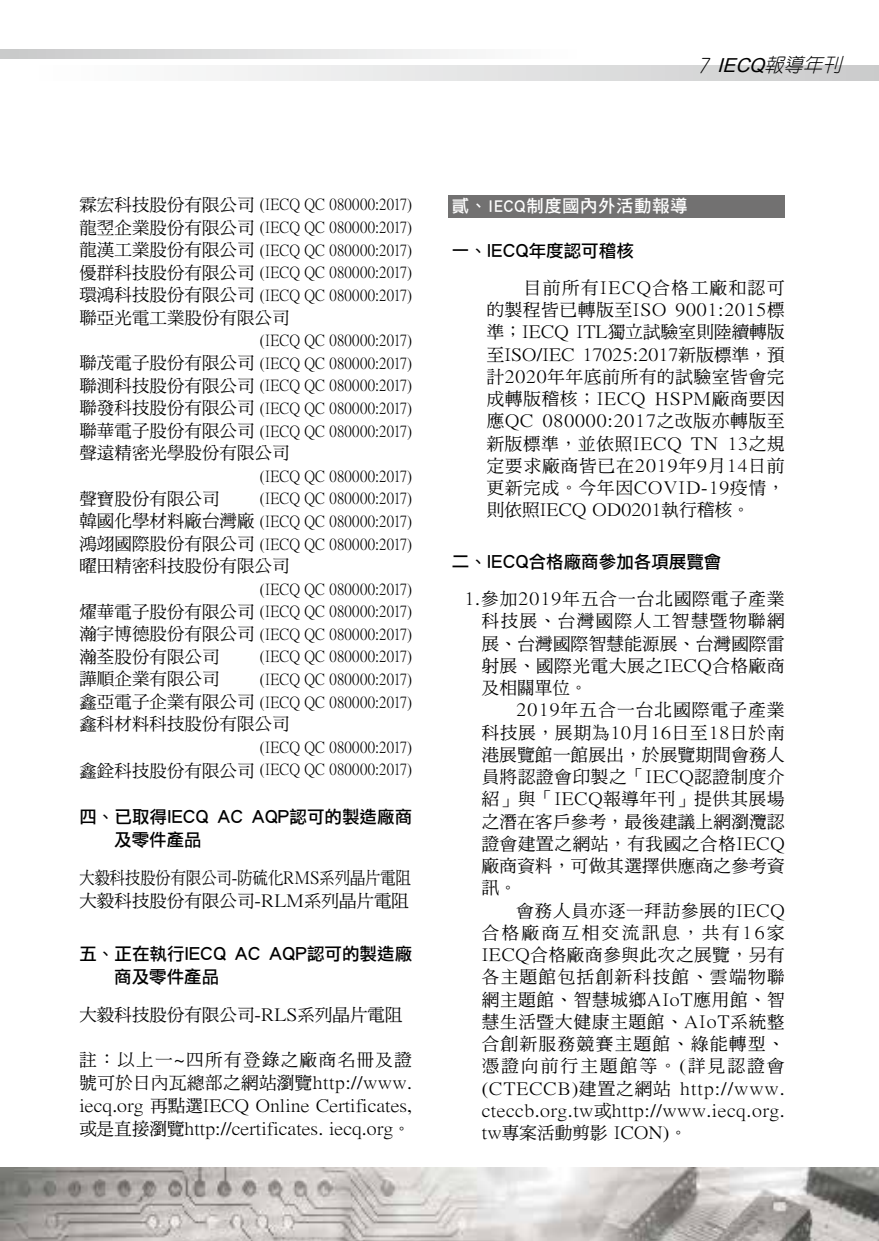
<style>
.page{position:relative;width:879px;height:1241px;background:#fff}
.page>*{position:absolute;margin:0;border:0;box-sizing:border-box;transform-origin:0 0}
.t1{font:italic 300 19.25px "Yen Round";color:#000}
.t2{font:17.5px/22.2px "DF Ming Md HK BF";letter-spacing:.02em;color:#000;text-align:justify}
.t3{font:17.5px/22.6px "DF Ming Std W5";color:#000}
.t4{font:17.5px/23.1px "Li Hei Pro";color:#000}
.t5{font:17.5px/22.8px "DF Ming Md HK BF";color:#000;scale:.87 1}
.t6{font:17.5px "DF Ming Md HK BF";color:#000}
.t7{font:17.5px "DF Hei Std W7";letter-spacing:.025em;color:#fff}
.t8{font:15.75px/22.6px "DF Ming Md HK BF";letter-spacing:.01em;color:#000;text-align:justify;scale:.83 1}
.s1{font-family:"Arial";font-weight:400}
</style>
<div class="page">
<img style="left:0;top:1167px;width:878px;height:73px">
<div style="left:447px;top:195px;width:337px;height:22px;background:#727171"></div>
<svg style="left:0;top:50px;width:458px;height:8px;background:#dededf"></svg>
<svg style="left:220px;top:65px;width:658px;height:15px;background:#dfe0e0"></svg>
<p class="t1" style="left:697px;top:55px;width:150px">7 <span class="s1">IECQ</span>報導年刊</p>
<p class="t3" style="left:79px;top:193px;width:212px">霖宏科技股份有限公司<br>龍翌企業股份有限公司<br>龍漢工業股份有限公司<br>優群科技股份有限公司<br>環鴻科技股份有限公司<br>聯亞光電工業股份有限公司</p>
<p class="t3" style="left:79px;top:351px;width:212px">聯茂電子股份有限公司<br>聯測科技股份有限公司<br>聯發科技股份有限公司<br>聯華電子股份有限公司<br>聲遠精密光學股份有限公司</p>
<p class="t3" style="left:79px;top:486px;width:212px">聲寶股份有限公司<br>韓國化學材料廠台灣廠<br>鴻翊國際股份有限公司<br>曜田精密科技股份有限公司</p>
<p class="t3" style="left:79px;top:599px;width:212px">燿華電子股份有限公司<br>瀚宇博德股份有限公司<br>瀚荃股份有限公司<br>譁順企業有限公司<br>鑫亞電子企業有限公司<br>鑫科材料科技股份有限公司</p>
<p class="t3" style="left:79px;top:758px;width:177px">鑫銓科技股份有限公司</p>
<p class="t4" style="left:114px;top:805px;width:299px;text-indent:-35px">四、已取得IECQ AC AQP認可的製造廠商及零件產品</p>
<p class="t5" style="left:79px;top:867px;width:382px">大毅科技股份有限公司-防硫化RMS系列晶片電阻大毅科技股份有限公司-RLM系列晶片電阻</p>
<p class="t4" style="left:114px;top:942px;width:299px;text-indent:-35px">五、正在執行IECQ AC AQP認可的製造廠商及零件產品</p>
<p class="t6" style="left:79px;top:1005px;width:324px">大毅科技股份有限公司-RLS系列晶片電阻</p>
<p class="t2" style="left:79px;top:1049px;width:334px;line-height:22.8px">註：以上一~四所有登錄之廠商名冊及證號可於日內瓦總部之網站瀏覽http://www. iecq.org 再點選IECQ Online Certificates,或是直接瀏覽http://certificates. iecq.org。</p>
<p class="t8" style="left:260px;top:194px;width:185px">(IECQ QC 080000:2017) (IECQ QC 080000:2017) (IECQ QC 080000:2017) (IECQ QC 080000:2017) (IECQ QC 080000:2017)</p>
<p class="t8" style="left:260px;top:330px;width:185px">(IECQ QC 080000:2017) (IECQ QC 080000:2017) (IECQ QC 080000:2017) (IECQ QC 080000:2017) (IECQ QC 080000:2017)</p>
<p class="t8" style="left:260px;top:465px;width:185px">(IECQ QC 080000:2017) (IECQ QC 080000:2017) (IECQ QC 080000:2017) (IECQ QC 080000:2017)</p>
<p class="t8" style="left:260px;top:578px;width:185px">(IECQ QC 080000:2017) (IECQ QC 080000:2017) (IECQ QC 080000:2017) (IECQ QC 080000:2017) (IECQ QC 080000:2017) (IECQ QC 080000:2017)</p>
<p class="t8" style="left:260px;top:736px;width:185px">(IECQ QC 080000:2017) (IECQ QC 080000:2017)</p>
<p class="t7" style="left:451px;top:196px;width:237px">貳、IECQ制度國內外活動報導</p>
<p class="t4" style="left:451px;top:239px;width:183px">一、IECQ年度認可稽核</p>
<p class="t2" style="left:486px;top:277px;width:299px;text-indent:37px">目前所有IECQ合格工廠和認可的製程皆已轉版至ISO 9001:2015標準；IECQ ITL獨立試驗室則陸續轉版至ISO/IEC 17025:2017新版標準，預計2020年年底前所有的試驗室皆會完成轉版稽核；IECQ HSPM廠商要因應QC 080000:2017之改版亦轉版至新版標準，並依照IECQ TN 13之規定要求廠商皆已在2019年9月14日前更新完成。今年因COVID-19疫情，則依照IECQ OD0201執行稽核。</p>
<p class="t4" style="left:451px;top:550px;width:271px">二、IECQ合格廠商參加各項展覽會</p>
<p class="t2" style="left:481px;top:588px;width:304px;text-indent:-17px">1.參加2019年五合一台北國際電子產業科技展、台灣國際人工智慧暨物聯網展、台灣國際智慧能源展、台灣國際雷射展、國際光電大展之IECQ合格廠商及相關單位。</p>
<p class="t2" style="left:481px;top:699px;width:304px;text-indent:35px">2019年五合一台北國際電子產業科技展，展期為10月16日至18日於南港展覽館一館展出，於展覽期間會務人員將認證會印製之「IECQ認證制度介紹」與「IECQ報導年刊」提供其展場之潛在客戶參考，最後建議上網瀏灠認證會建置之網站，有我國之合格IECQ廠商資料，可做其選擇供應商之參考資訊。</p>
<p class="t2" style="left:481px;top:899px;width:304px;text-indent:35px">會務人員亦逐一拜訪參展的IECQ合格廠商互相交流訊息，共有16家IECQ合格廠商參與此次之展覽，另有各主題館包括創新科技館、雲端物聯網主題館、智慧城鄉AIoT應用館、智慧生活暨大健康主題館、AIoT系統整合創新服務競賽主題館、綠能轉型、憑證向前行主題館等。(詳見認證會(CTECCB)建置之網站 http://www. cteccb.org.tw或http://www.iecq.org. tw專案活動剪影 ICON)。</p>
</div>
